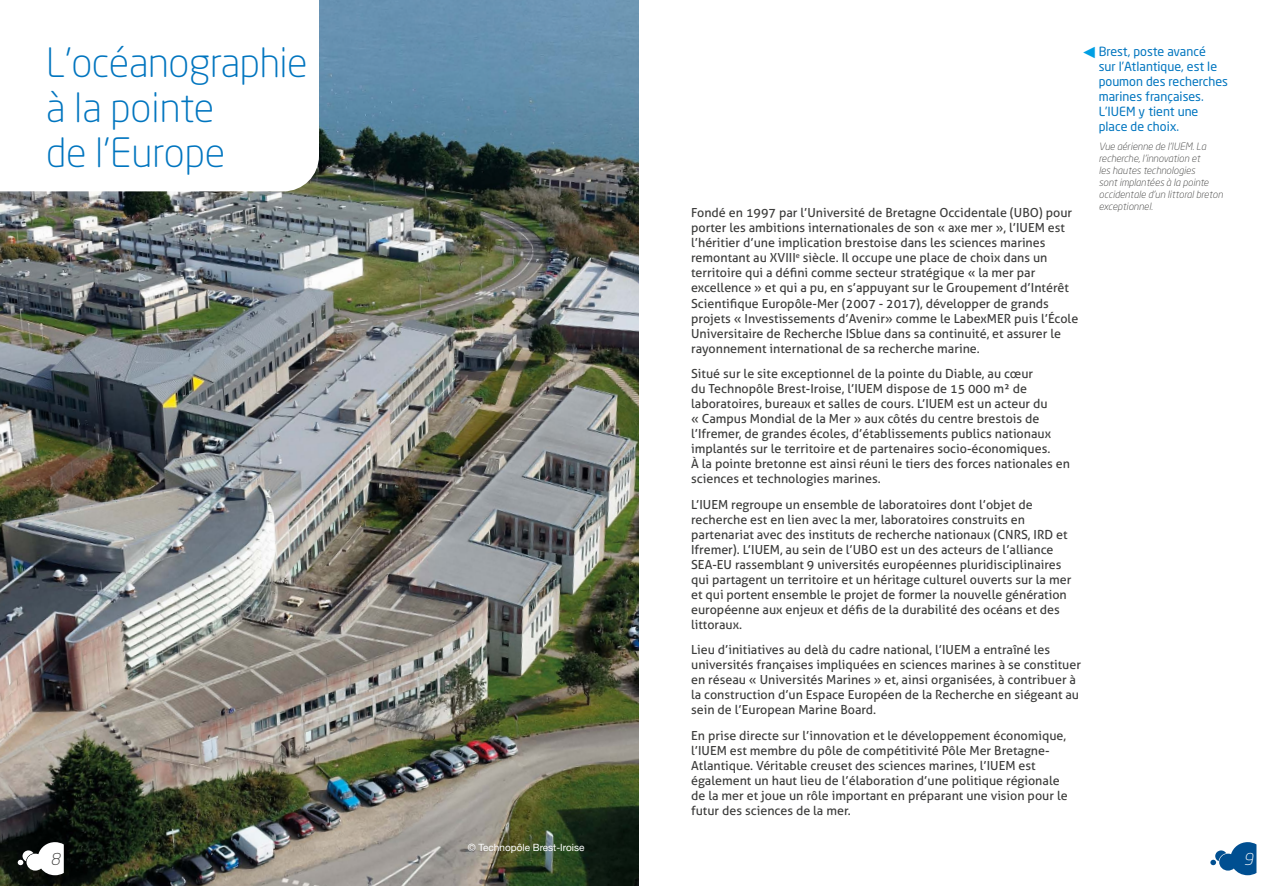
<style>
.page{position:relative;width:1276px;height:886px;background:#fff}
.page>*{position:absolute;margin:0;border:0;box-sizing:border-box;transform-origin:0 0}
.t1{font:300 40px/45px "Neo Sans Std";letter-spacing:-.01em;color:#0075bf}
.t2{font:italic 300 16.25px "Neo Sans Std";color:#3c3c3b}
.t3{font:italic 300 16.25px "Neo Sans Std";color:#fff}
.t4{font:italic 700 16.25px "Arial";color:#009fe3}
.t5{font:12.5px/15px "Aller";color:#3c3c3b}
.t6{font:12.5px/15px "Neo Sans Std";color:#0075bf}
.t7{font:italic 300 10px/12px "Neo Sans Std";color:#3c3c3b}
.t8{font:10px "Helvetica Neue";color:#fff}
</style>
<div class="page">
<img style="left:0;top:0;width:638px;height:886px">
<svg style="left:0;top:0;width:319px;height:191px"></svg>
<svg style="left:1210px;top:842px;width:46px;height:33px"></svg>
<svg style="left:18px;top:842px;width:46px;height:33px"></svg>
<h1 class="t1" style="left:46px;top:39px;width:263px">L’océanographie à la pointe<br>de l’Europe</h1>
<p class="t6" style="left:1098px;top:43px;width:131px">Brest, poste avancé<br>sur l’Atlantique, est le poumon des recherches marines françaises.<br>L’IUEM y tient une place de choix.</p>
<p class="t7" style="left:1098px;top:140px;width:126px">Vue aérienne de l’IUEM. La recherche, l’innovation et<br>les hautes technologies<br>sont implantées à la pointe occidentale d’un littoral breton exceptionnel.</p>
<h2 class="t4" style="left:1081px;top:41px;width:18px">◄</h2>
<p class="t5" style="left:691px;top:205px;width:389px">Fondé en 1997 par l’Université de Bretagne Occidentale (UBO) pour porter les ambitions internationales de son « axe mer », l’IUEM est l’héritier d’une implication brestoise dans les sciences marines remontant au XVIII<sup>e</sup> siècle. Il occupe une place de choix dans un territoire qui a défini comme secteur stratégique « la mer par excellence » et qui a pu, en s’appuyant sur le Groupement d’Intérêt Scientifique Europôle-Mer (2007 - 2017), développer de grands projets « Investissements d’Avenir » comme le LabexMER puis l’École Universitaire de Recherche ISblue dans sa continuité, et assurer le rayonnement international de sa recherche marine.</p>
<p class="t5" style="left:691px;top:366px;width:380px">Situé sur le site exceptionnel de la pointe du Diable, au cœur<br>du Technopôle Brest-Iroise, l’IUEM dispose de 15 000 m² de laboratoires, bureaux et salles de cours. L’IUEM est un acteur du<br>« Campus Mondial de la Mer » aux côtés du centre brestois de l’Ifremer, de grandes écoles, d’établissements publics nationaux implantés sur le territoire et de partenaires socio-économiques.<br>À la pointe bretonne est ainsi réuni le tiers des forces nationales en sciences et technologies marines.</p>
<p class="t5" style="left:691px;top:497px;width:382px">L’IUEM regroupe un ensemble de laboratoires dont l’objet de recherche est en lien avec la mer, laboratoires construits en partenariat avec des instituts de recherche nationaux (CNRS, IRD et Ifremer). L’IUEM, au sein de l’UBO est un des acteurs de l’alliance SEA-EU rassemblant 9 universités européennes pluridisciplinaires qui partagent un territoire et un héritage culturel ouverts sur la mer et qui portent ensemble le projet de former la nouvelle génération européenne aux enjeux et défis de la durabilité des océans et des littoraux.</p>
<p class="t5" style="left:691px;top:642px;width:391px">Lieu d’initiatives au delà du cadre national, l’IUEM a entraîné les universités françaises impliquées en sciences marines à se constituer en réseau « Universités Marines » et, ainsi organisées, à contribuer à la construction d’un Espace Européen de la Recherche en siégeant au sein de l’European Marine Board.</p>
<p class="t5" style="left:691px;top:728px;width:378px">En prise directe sur l’innovation et le développement économique, l’IUEM est membre du pôle de compétitivité Pôle Mer Bretagne-Atlantique. Véritable creuset des sciences marines, l’IUEM est également un haut lieu de l’élaboration d’une politique régionale de la mer et joue un rôle important en préparant une vision pour le futur des sciences de la mer.</p>
<p class="t8" style="left:468px;top:841px;width:118px">© Technopôle Brest-Iroise</p>
<h2 class="t2" style="left:51px;top:849px;width:11px">8</h2>
<h2 class="t3" style="left:1243px;top:849px;width:11px">9</h2>
</div>
